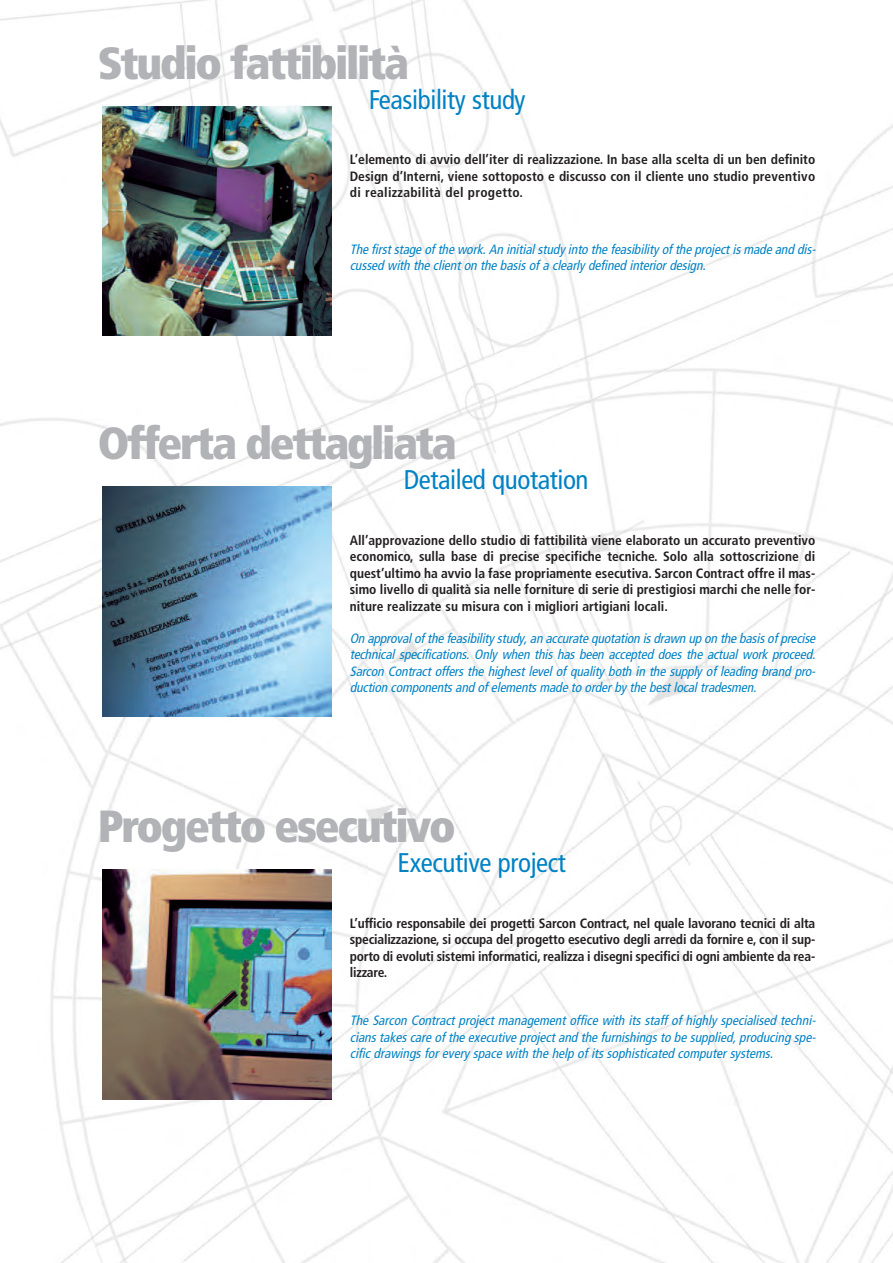
<style>
.page{position:relative;width:893px;height:1263px;background:#fff}
.page>*{position:absolute;margin:0;border:0;box-sizing:border-box;transform-origin:0 0}
.t1{font:900 condensed 45px "Frutiger";letter-spacing:-.05em;color:#b2b3b7}
.t2{font:condensed 27px "Frutiger";letter-spacing:-.015em;color:#0082c5}
.t3{font:700 condensed 13.5px/16.5px "Frutiger";color:#231f20;text-align:justify}
.t4{font:italic condensed 13.5px/16.5px "Frutiger";color:#0082c5;text-align:justify}
</style>
<div class="page">
<img style="left:0;top:0;width:893px;height:1263px">
<img style="left:102px;top:106px;width:230px;height:230px">
<img style="left:102px;top:487px;width:230px;height:229px">
<img style="left:102px;top:870px;width:230px;height:229px">
<h1 class="t1" style="left:98px;top:45px;width:313px">Studio fattibilità</h1>
<h2 class="t2" style="left:369px;top:88px;width:158px">Feasibility study</h2>
<p class="t3" style="left:350px;top:152px;width:467px">L’elemento di avvio dell’iter di realizzazione. In base alla scelta di un ben definito Design d’Interni, viene sottoposto e discusso con il cliente uno studio preventivo di realizzabilità del progetto.</p>
<p class="t4" style="left:350px;top:242px;width:470px">The firststage of the work.An initialstudy into the feasibility of the projectismade and dis&shy;cussed with the clienton the basisof a clearly defined interiordesign.</p>
<h1 class="t1" style="left:98px;top:425px;width:360px">Offerta dettagliata</h1>
<h2 class="t2" style="left:404px;top:469px;width:186px">Detailed quotation</h2>
<p class="t3" style="left:350px;top:533px;width:467px">All’approvazione dello studio di fattibilità viene elaborato un accurato preventivo economico, sulla base di precise specifiche tecniche. Solo alla sottoscrizione di quest’ultimo ha avvio la fase propriamente esecutiva. Sarcon Contract offre il mas&shy;simo livello di qualità sia nelle forniture di serie di prestigiosi marchi che nelle for&shy;niture realizzate su misura con i migliori artigiani locali.</p>
<p class="t4" style="left:350px;top:631px;width:470px">On approvalof the feasibility study,an accurate quotation isdrawn up on the basisof precise technical specifications. Only when this has been accepted does the actual work proceed.<br>Sarcon Contract offers the highest level of quality both in the supply of leading brand pro&shy;duction componentsand of elementsmade to orderby the bestlocaltradesmen.</p>
<h1 class="t1" style="left:98px;top:808px;width:359px">Progetto esecutivo</h1>
<h2 class="t2" style="left:398px;top:852px;width:170px">Executive project</h2>
<p class="t3" style="left:350px;top:916px;width:467px">L’ufficio responsabile dei progetti Sarcon Contract, nel quale lavorano tecnici di alta specializzazione, si occupa del progetto esecutivo degli arredi da fornire e, con il sup&shy;porto di evoluti sistemi informatici, realizza i disegni specifici di ogni ambiente da rea&shy;lizzare.</p>
<p class="t4" style="left:350px;top:1013px;width:470px">The Sarcon Contract project management office with its staff of highly specialised techni&shy;cianstakescare of the executive projectand the furnishingsto be supplied,producing spe&shy;cific drawingsforevery space with the help of itssophisticated computersystems.</p>
</div>
